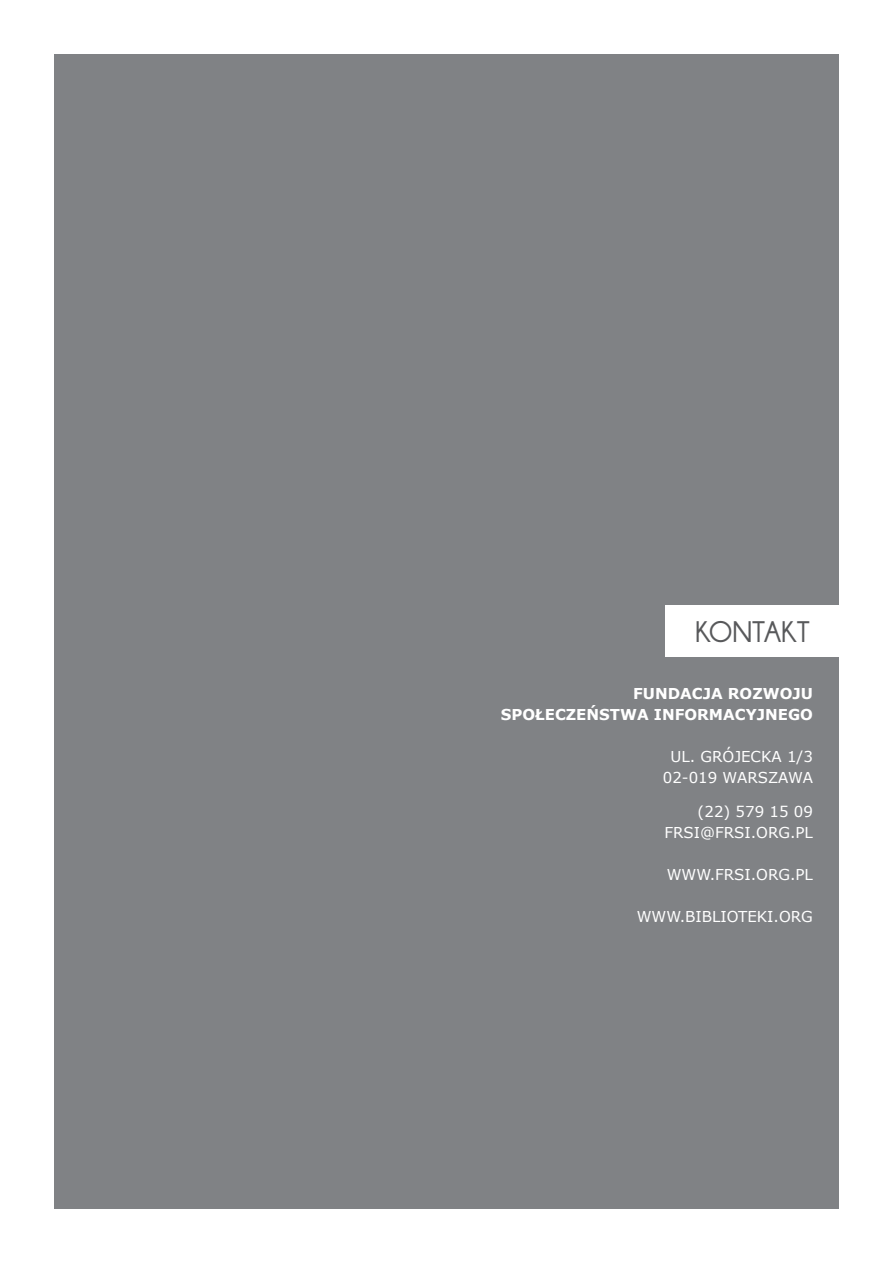
<style>
.page{position:relative;width:893px;height:1263px;background:#fff}
.page>*{position:absolute;margin:0;border:0;box-sizing:border-box;transform-origin:0 0}
.t1{font:700 30px "Champagne&Limousines";color:#58595b}
.t2{font:15px "Verdana";color:#fff}
.t3{font:700 15px/21px "Verdana";color:#fff}
</style>
<div class="page">
<div style="left:54px;top:54px;width:785px;height:1155px;background:#808285"></div>
<div style="left:665px;top:606px;width:180px;height:51px;background:#fff"></div>
<h1 class="t1" style="left:695px;top:615px;width:116px">KONTAKT</h1>
<p class="t3" style="left:501px;top:683px;width:311px;text-indent:132px">FU NDACJA ROZWOJU<br>SPOŁECZEŃSTWA</p>
<p class="t3" style="left:654px;top:704px;width:57px">INFORMA</p>
<p class="t3" style="left:735px;top:704px;width:80px">CYJNEGO</p>
<p class="t2" style="left:670px;top:746px;width:75px">UL. GRÓJECKA</p>
<p class="t2" style="left:787px;top:746px;width:27px">1/3</p>
<p class="t2" style="left:663px;top:767px;width:87px">02-019 WARSZAWA</p>
<p class="t2" style="left:698px;top:801px;width:117px">(22) 579 15 09</p>
<p class="t2" style="left:664px;top:822px;width:10px">FRSI</p>
<p class="t2" style="left:700px;top:822px;width:25px">@FRSI</p>
<p class="t2" style="left:751px;top:822px;width:18px">.ORG</p>
<p class="t2" style="left:790px;top:822px;width:15px">.PL</p>
<p class="t2" style="left:667px;top:864px;width:16px">WWW</p>
<p class="t2" style="left:710px;top:864px;width:15px">.FRSI</p>
<p class="t2" style="left:751px;top:864px;width:18px">.ORG</p>
<p class="t2" style="left:790px;top:864px;width:15px">.PL</p>
<p class="t2" style="left:637px;top:906px;width:16px">WWW</p>
<p class="t2" style="left:680px;top:906px;width:16px">.BIBLIOTEKI</p>
<p class="t2" style="left:774px;top:906px;width:18px">.ORG</p>
</div>
